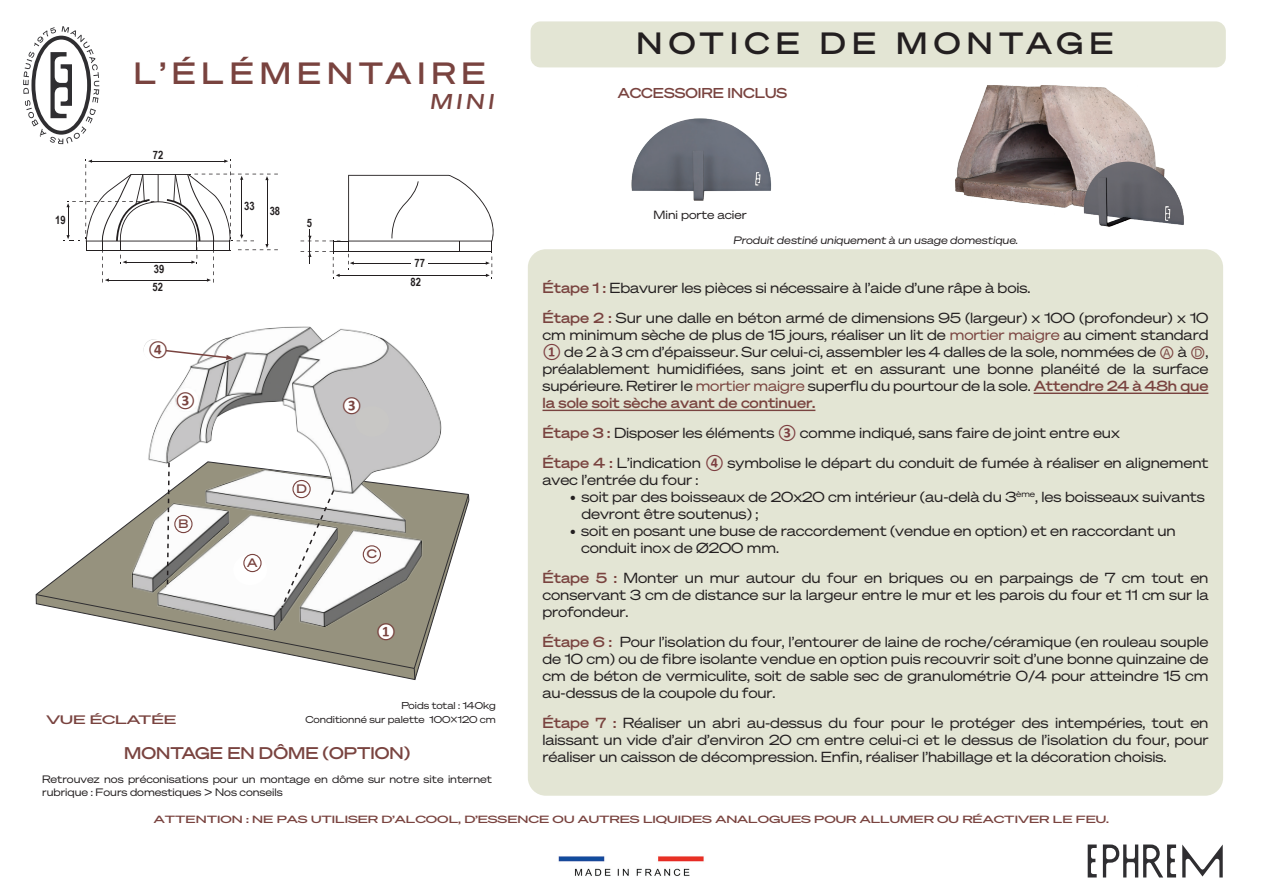
<style>
.page{position:relative;width:1263px;height:893px;background:#fff}
.page>*{position:absolute;margin:0;border:0;box-sizing:border-box;transform-origin:0 0}
.t1{font:30px "Sohne Breit Kraftig";letter-spacing:.21em;color:#231f20}
.t2{font:30px "Sohne Breit Kraftig";letter-spacing:.2em;color:#79433f}
.t3{font:21px "Sohne Breit Kraftig Kursiv";color:#79433f}
.t4{font:16.5px "Sohne Breit Kraftig";color:#79433f}
.t5{font:700 15px "Calibri";color:#79433f}
.t6{font:14.25px/17.1px "Sohne Breit Buch";letter-spacing:-.005em;color:#231f20}
.t7{font:14.25px "Sohne Breit Kraftig";letter-spacing:-.005em;color:#79433f}
.t8{font:13.95px "Sohne Breit Kraftig";color:#79433f}
.t9{font:12px "Sohne Breit Kraftig";color:#79433f;scale:1.31 1}
.t10{font:12px "Sohne Breit Kraftig";color:#79433f}
.t11{font:700 11.55px "Arial Narrow";color:#231f20}
.t12{font:11.55px "Sohne Breit Buch";color:#231f20}
.t13{font:10.5px/12.6px "Sohne Breit Buch";color:#231f20}
.t14{font:10.5px "Sohne Breit Buch Kursiv";color:#231f20}
.t15{font:10.2px "Sohne Breit Kraftig";color:#79433f;scale:1.25 1}
.t16{font:9.75px/14.2px "Sohne Breit Buch";color:#231f20;text-align:right}
.s1{font-family:"Sohne Breit Kraftig";color:#79433f}
.s2{color:#79433f}
.s3{font-family:"Calibri";font-weight:700;color:#7d3f41}
</style>
<div class="page">
<div style="left:528px;top:249px;width:695px;height:547px;background:#e3e5d4;border-radius:18px"></div>
<img style="left:558px;top:856px;width:146px;height:20px">
<img style="left:944px;top:67px;width:256px;height:160px">
<svg style="left:1088px;top:844px;width:135px;height:33px"></svg>
<img style="left:631px;top:118px;width:141px;height:83px">
<svg style="left:23px;top:26px;width:76px;height:118px"></svg>
<img style="left:148px;top:326px;width:294px;height:135px">
<svg style="left:35px;top:461px;width:434px;height:219px"></svg>
<hr style="left:1034px;top:393px;width:174px;height:1px;background:#79433f">
<hr style="left:542px;top:410px;width:273px;height:1px;background:#79433f">
<svg style="left:301px;top:175px;width:193px;height:104px"></svg>
<svg style="left:63px;top:159px;width:215px;height:124px"></svg>
<svg style="left:162px;top:349px;width:71px;height:11px"></svg>
<div style="left:531px;top:21px;width:695px;height:46px;background:#e3e5d4;border-radius:10px"></div>
<div style="left:233px;top:554px;width:34px;height:31px;background:#fff;border-radius:50%"></div>
<div style="left:379px;top:612px;width:33px;height:31px;background:#96927e;border-radius:50%"></div>
<div style="left:355px;top:406px;width:34px;height:31px;background:#c8c7c5;border-radius:50%"></div>
<div style="left:176px;top:388px;width:22px;height:23px;background:#fff;border-radius:50%"></div>
<div style="left:143px;top:339px;width:23px;height:22px;background:#fff;border-radius:50%"></div>
<div style="left:243px;top:554px;width:19px;height:18px;border:1px solid #79433f;border-radius:50%"></div>
<div style="left:174px;top:515px;width:19px;height:18px;border:1px solid #79433f;border-radius:50%"></div>
<div style="left:363px;top:545px;width:18px;height:19px;border:1px solid #79433f;border-radius:50%"></div>
<div style="left:292px;top:480px;width:19px;height:18px;border:1px solid #79433f;border-radius:50%"></div>
<div style="left:378px;top:624px;width:16px;height:16px;background:#fff;border-radius:50%"></div>
<div style="left:343px;top:398px;width:17px;height:16px;background:#fff;border-radius:50%"></div>
<h1 class="t2" style="left:134px;top:54px;width:353px">L’ÉLÉMENTAIRE</h1>
<h2 class="t3" style="left:430px;top:88px;width:65px">MINI</h2>
<p class="t11" style="left:55px;top:212px;width:12px">19</p>
<p class="t11" style="left:153px;top:146px;width:12px">72</p>
<p class="t11" style="left:154px;top:260px;width:12px">39</p>
<p class="t11" style="left:153px;top:278px;width:12px">52</p>
<p class="t5" style="left:148px;top:339px;width:21px">④</p>
<p class="t5" style="left:176px;top:390px;width:21px">③</p>
<p class="t10" style="left:179px;top:516px;width:11px">B</p>
<p class="t11" style="left:244px;top:198px;width:12px">33</p>
<p class="t11" style="left:270px;top:202px;width:12px">38</p>
<p class="t11" style="left:307px;top:214px;width:7px">5</p>
<p class="t11" style="left:414px;top:254px;width:12px">77</p>
<p class="t11" style="left:410px;top:273px;width:12px">82</p>
<p class="t10" style="left:247px;top:555px;width:12px">A</p>
<p class="t10" style="left:296px;top:481px;width:12px">D</p>
<p class="t5" style="left:342px;top:395px;width:21px">③</p>
<p class="t10" style="left:367px;top:546px;width:11px">C</p>
<p class="t5" style="left:376px;top:622px;width:21px">①</p>
<p class="t9" style="left:46px;top:712px;width:101px">VUE ÉCLATÉE</p>
<p class="t16" style="left:305px;top:698px;width:192px">Poids total : 140kg<br>Conditionné sur palette 100×120 cm</p>
<p class="t4" style="left:124px;top:742px;width:287px">MONTAGE EN DÔME (OPTION)</p>
<p class="t13" style="left:42px;top:773px;width:451px">Retrouvez nos préconisations pour un montage en dôme sur notre site internet rubrique : Fours domestiques &gt; Nos conseils</p>
<h1 class="t1" style="left:637px;top:24px;width:478px">NOTICE DE MONTAGE</h1>
<p class="t8" style="left:618px;top:84px;width:171px">ACCESSOIRE INCLUS</p>
<p class="t12" style="left:654px;top:207px;width:95px">Mini porte acier</p>
<p class="t14" style="left:733px;top:234px;width:286px">Produit destiné uniquement à un usage domestique.</p>
<p class="t6" style="left:542px;top:273px;width:667px;line-height:29.7px"><span class="s1">Étape 1 :</span> Ebavurer les pièces si nécessaire à l’aide d’une râpe à bois.<br><span class="s1">Étape 2 :</span> Sur une dalle en béton armé de dimensions 95 (largeur) x 100 (profondeur) x 10</p>
<p class="t6" style="left:542px;top:326px;width:667px;text-align:justify">cm minimum sèche de plus de 15 jours, réaliser un lit de <span class="s2">mortier maigre</span> au ciment standard <span class="s3">①</span> de 2 à 3 cm d’épaisseur. Sur celui-ci, assembler les 4 dalles de la sole, nommées de <span class="s2">Ⓐ</span> à <span class="s2">Ⓓ</span>, préalablement humidifiées, sans joint et en assurant une bonne planéité de la surface supérieure. Retirer le <span class="s2">mortier maigre</span> superflu du pourtour de la sole. <span class="s1">Attendre 24 à 48h que</span></p>
<p class="t7" style="left:542px;top:394px;width:274px">la sole soit sèche avant de continuer.</p>
<p class="t6" style="left:542px;top:418px;width:667px;line-height:29.7px"><span class="s1">Étape 3 :</span> Disposer les éléments <span class="s3">③</span> comme indiqué, sans faire de joint entre eux<br><span class="s1">Étape 4 :</span> L’indication <span class="s3">④</span> symbolise le départ du conduit de fumée à réaliser en alignement</p>
<p class="t6" style="left:542px;top:471px;width:157px">avec l’entrée du four :</p>
<p class="t6" style="left:581px;top:488px;width:625px;text-indent:-11px">• soit par des boisseaux de 20x20 cm intérieur (au-delà du 3<sup>ème</sup>, les boisseaux suivants devront être soutenus) ;</p>
<p class="t6" style="left:581px;top:522px;width:596px;text-indent:-11px">• soit en posant une buse de raccordement (vendue en option) et en raccordant un conduit inox de Ø200 mm.</p>
<p class="t6" style="left:542px;top:569px;width:667px;text-align:justify"><span class="s1">Étape 5 :</span> Monter un mur autour du four en briques ou en parpaings de 7 cm tout en conservant 3 cm de distance sur la largeur entre le mur et les parois du four et 11 cm sur la profondeur.</p>
<p class="t6" style="left:542px;top:632px;width:667px;text-align:justify"><span class="s1">Étape 6 :</span> Pour l’isolation du four, l’entourer de laine de roche/céramique (en rouleau souple de 10 cm) ou de fibre isolante vendue en option puis recouvrir soit d’une bonne quinzaine de cm de béton de vermiculite, soit de sable sec de granulométrie 0/4 pour atteindre 15 cm au-dessus de la coupole du four.</p>
<p class="t6" style="left:542px;top:713px;width:667px;text-align:justify"><span class="s1">Étape 7 :</span> Réaliser un abri au-dessus du four pour le protéger des intempéries, tout en laissant un vide d’air d’environ 20 cm entre celui-ci et le dessus de l’isolation du four, pour réaliser un caisson de décompression. Enfin, réaliser l’habillage et la décoration choisis.</p>
<p class="t15" style="left:154px;top:812px;width:766px">ATTENTION : NE PAS UTILISER D’ALCOOL, D’ESSENCE OU AUTRES LIQUIDES ANALOGUES POUR ALLUMER OU RÉACTIVER LE FEU.</p>
</div>
